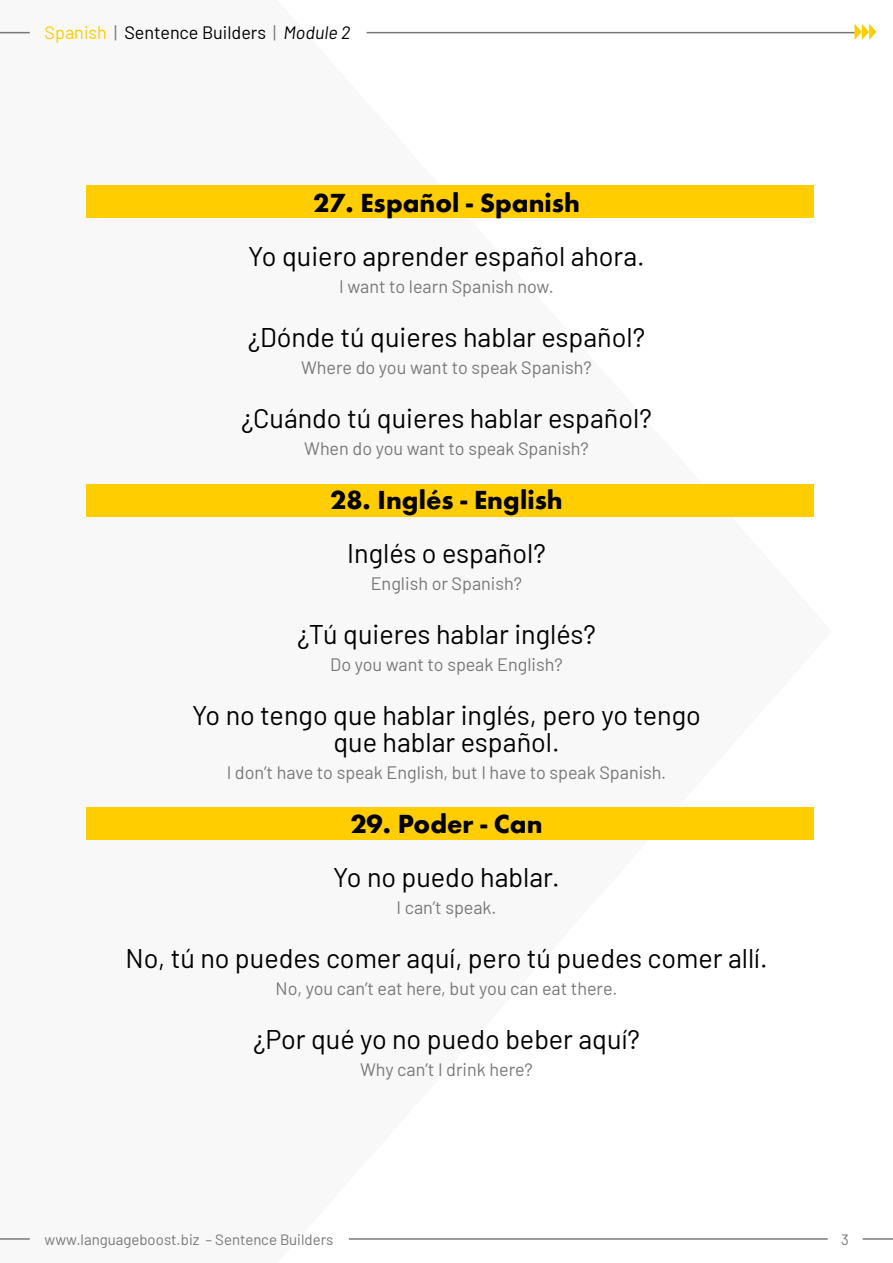
<style>
.page{position:relative;width:893px;height:1263px;background:#fff}
.page>*{position:absolute;margin:0;border:0;box-sizing:border-box;transform-origin:0 0}
.t1{font:27px/27px "Barlow";color:#000;text-align:center}
.t2{font:700 27px "Futura Round";color:#000}
.t3{font:18px "Barlow";color:#787878}
.t4{font:18px "Barlow";color:#000}
.t5{font:15px "Barlow";color:#787878}
.s1{color:#ffcd00}
.s2{color:#787878}
.s3{font-style:italic}
</style>
<div class="page">
<hr style="left:0;top:32px;width:30px;height:1px;background:#787878">
<hr style="left:0;top:1238px;width:30px;height:2px;background:#787878">
<hr style="left:367px;top:32px;width:488px;height:1px;background:#787878">
<hr style="left:863px;top:1238px;width:30px;height:2px;background:#787878">
<hr style="left:349px;top:1238px;width:479px;height:2px;background:#787878">
<svg style="left:854px;top:24px;width:22px;height:16px"></svg>
<div style="left:86px;top:185px;width:728px;height:32px;background:#ffcd00"></div>
<div style="left:86px;top:484px;width:728px;height:33px;background:#ffcd00"></div>
<div style="left:86px;top:807px;width:728px;height:33px;background:#ffcd00"></div>
<p class="t4" style="left:45px;top:20px;width:307px"><span class="s1">Spanish</span> <span class="s2">|</span> Sentence Builders <span class="s2">|</span> <span class="s3">Module 2</span></p>
<p class="t2" style="left:313px;top:182px;width:268px">27. Español - Spanish</p>
<p class="t1" style="left:248px;top:240px;width:398px">Yo quiero aprender español ahora.</p>
<p class="t3" style="left:339px;top:273px;width:216px">I want to learn Spanish now.</p>
<p class="t1" style="left:248px;top:321px;width:399px">¿Dónde tú quieres hablar español?</p>
<p class="t3" style="left:301px;top:354px;width:292px">Where do you want to speak Spanish?</p>
<p class="t1" style="left:241px;top:402px;width:412px">¿Cuándo tú quieres hablar español?</p>
<p class="t3" style="left:304px;top:435px;width:286px">When do you want to speak Spanish?</p>
<p class="t2" style="left:330px;top:479px;width:234px">28. Inglés - English</p>
<p class="t1" style="left:347px;top:537px;width:200px">Inglés o español?</p>
<p class="t3" style="left:371px;top:570px;width:153px">English or Spanish?</p>
<p class="t1" style="left:297px;top:618px;width:300px">¿Tú quieres hablar inglés?</p>
<p class="t3" style="left:330px;top:651px;width:234px">Do you want to speak English?</p>
<p class="t1" style="left:192px;top:699px;width:510px">Yo no tengo que hablar inglés, pero yo tengo que hablar español.</p>
<p class="t3" style="left:227px;top:759px;width:441px">I don’t have to speak English, but I have to speak Spanish.</p>
<p class="t2" style="left:350px;top:803px;width:194px">29. Poder - Can</p>
<p class="t1" style="left:333px;top:861px;width:228px">Yo no puedo hablar.</p>
<p class="t3" style="left:396px;top:894px;width:102px">I can’t speak.</p>
<p class="t1" style="left:125px;top:942px;width:644px">No, tú no puedes comer aquí, pero tú puedes comer allí.</p>
<p class="t3" style="left:276px;top:975px;width:343px">No, you can’t eat here, but you can eat there.</p>
<p class="t1" style="left:253px;top:1023px;width:388px">¿Por qué yo no puedo beber aquí?</p>
<p class="t3" style="left:360px;top:1056px;width:174px">Why can’t I drink here?</p>
<p class="t5" style="left:45px;top:1229px;width:290px">www.languageboost.biz – Sentence Builders</p>
<p class="t5" style="left:841px;top:1229px;width:9px">3</p>
</div>
